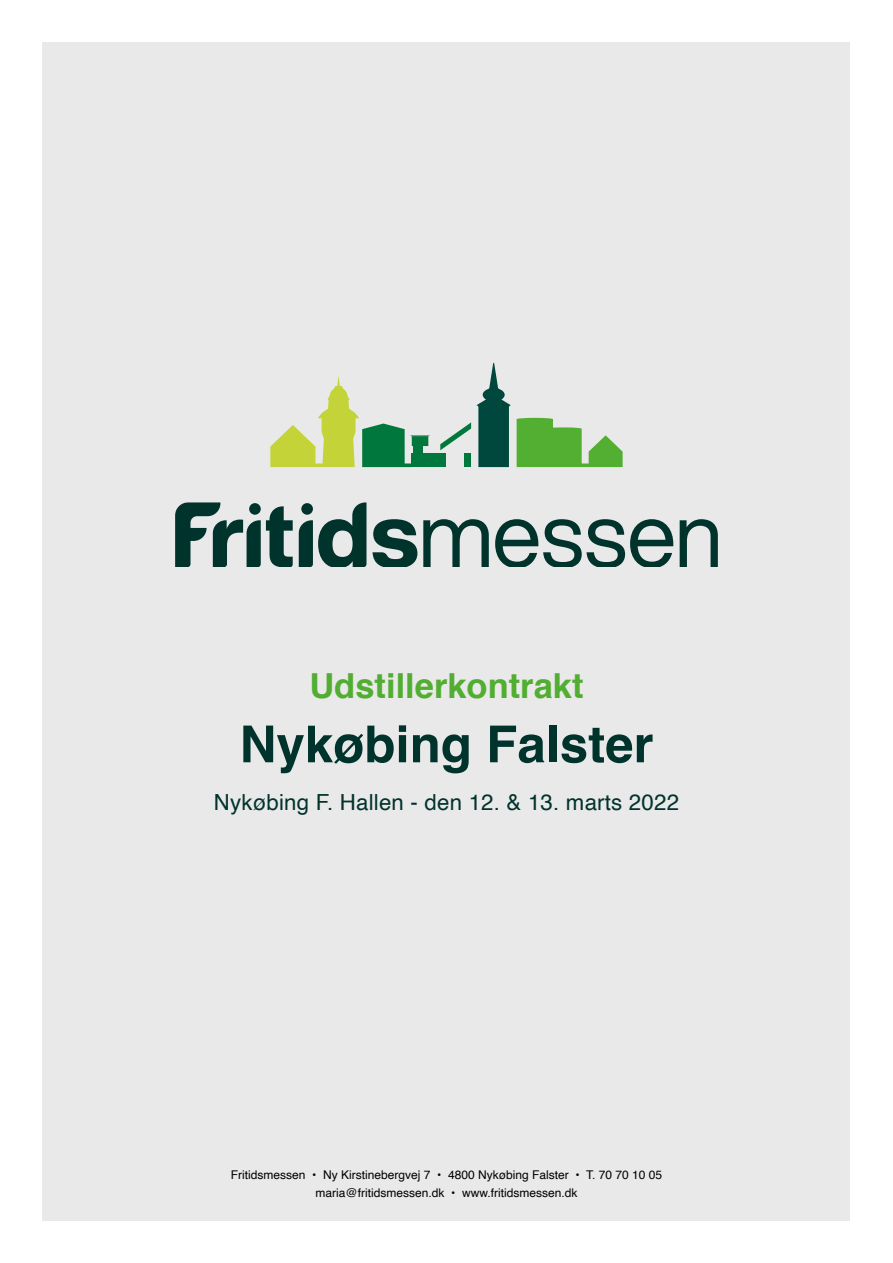
<style>
.page{position:relative;width:893px;height:1263px;background:#fff}
.page>*{position:absolute;margin:0;border:0;box-sizing:border-box;transform-origin:0 0}
.t1{font:700 51px "Helvetica";color:#01332d}
.t2{font:700 34.5px "Helvetica";color:#52ae32}
.t3{font:22.2px "Helvetica";letter-spacing:.01em;color:#01332d}
.t4{font:12px/18px "Helvetica";color:#000;text-align:center}
</style>
<div class="page">
<div style="left:43px;top:43px;width:807px;height:1178px;background:#e9e9e9"></div>
<div style="left:411px;top:454px;width:34px;height:13px;background:#00773d"></div>
<svg style="left:517px;top:418px;width:106px;height:49px"></svg>
<svg style="left:270px;top:376px;width:159px;height:91px"></svg>
<svg style="left:440px;top:363px;width:71px;height:104px"></svg>
<svg style="left:175px;top:502px;width:118px;height:65px"></svg>
<svg style="left:423px;top:519px;width:66px;height:48px"></svg>
<svg style="left:495px;top:519px;width:178px;height:48px"></svg>
<svg style="left:680px;top:519px;width:38px;height:48px"></svg>
<div style="left:249px;top:503px;width:12px;height:12px;background:#01332d;border-radius:50%"></div>
<svg style="left:299px;top:502px;width:67px;height:65px"></svg>
<div style="left:301px;top:503px;width:12px;height:12px;background:#01332d;border-radius:50%"></div>
<svg style="left:372px;top:519px;width:45px;height:48px"></svg>
<h2 class="t2" style="left:309px;top:658px;width:276px">Udstillerkontrakt</h2>
<h1 class="t1" style="left:240px;top:703px;width:415px">Nykøbing Falster</h1>
<h3 class="t3" style="left:214px;top:785px;width:467px">Nykøbing F. Hallen - den 12. &amp; 13. marts 2022</h3>
<p class="t4" style="left:231px;top:1166px;width:433px">Fritidsmessen • Ny Kirstinebergvej 7 • 4800 Nykøbing Falster • T. 70 70 10 05 maria@fritidsmessen.dk • www.fritidsmessen.dk</p>
</div>
